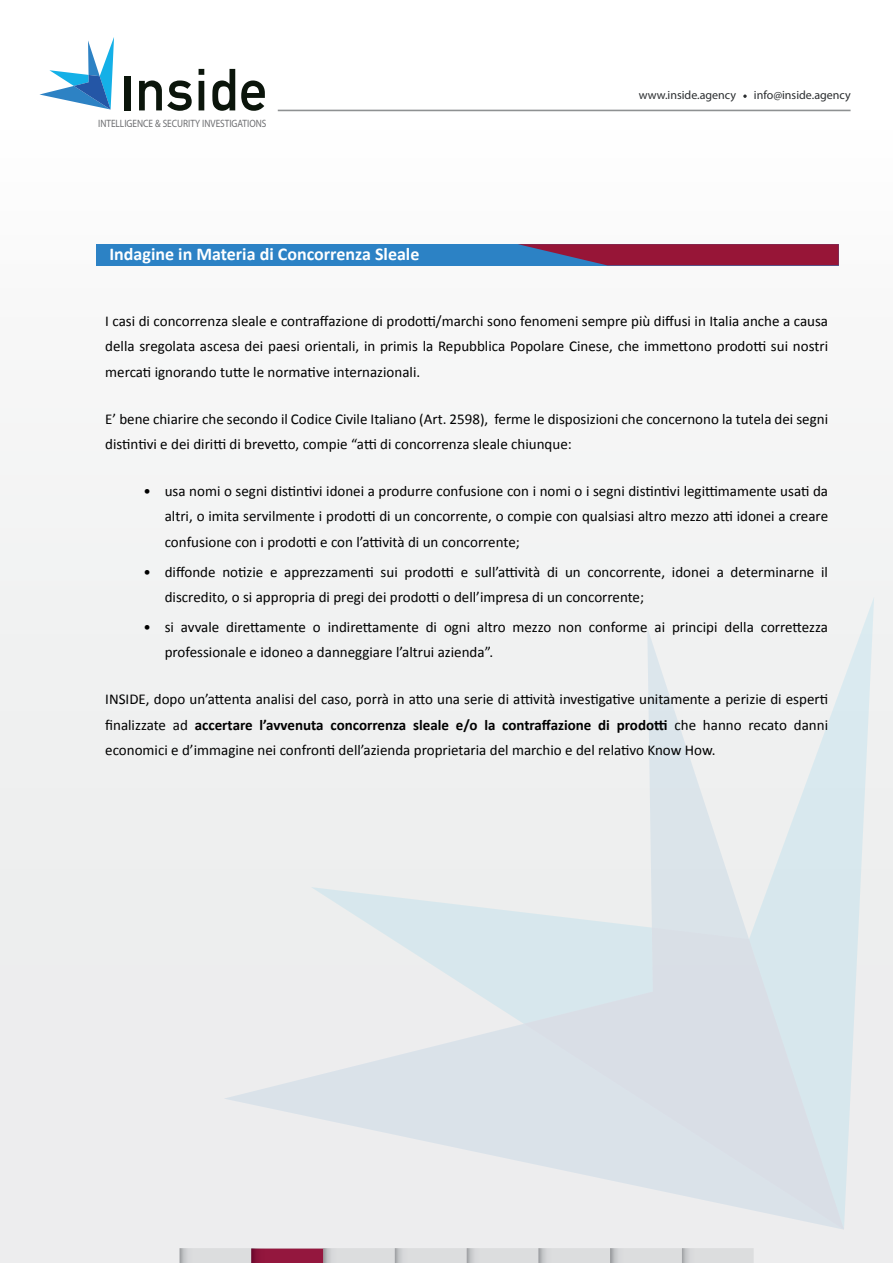
<style>
.page{position:relative;width:893px;height:1263px;background:#fff}
.page>*{position:absolute;margin:0;border:0;box-sizing:border-box;transform-origin:0 0}
.t1{font:700 18px "Calibri";color:#fff}
.t2{font:15px/25.5px "Calibri";color:#000;text-align:justify}
.t3{font:12px "Myriad Pro";color:#2b2e30}
.t4{font:10.65px "Myriad Pro";color:#6d6e71;scale:.87 1}
.s1{font-weight:700}
</style>
<div class="page">
<img style="left:0;top:68px;width:893px;height:1195px">
<svg style="left:139px;top:80px;width:53px;height:31px"></svg>
<svg style="left:199px;top:69px;width:5px;height:41px"></svg>
<svg style="left:212px;top:69px;width:23px;height:42px"></svg>
<svg style="left:241px;top:80px;width:24px;height:31px"></svg>
<div style="left:125px;top:76px;width:6px;height:34px;background:#0b150b"></div>
<svg style="left:39px;top:37px;width:75px;height:73px"></svg>
<div style="left:224px;top:627px;width:87px;height:603px;background:#edeeee"></div>
<svg style="left:311px;top:596px;width:563px;height:634px;fill:#eeefef"></svg>
<svg style="left:524px;top:927px;width:320px;height:303px;background:#dbe3e9"></svg>
<hr style="left:278px;top:110px;width:573px;height:1px;background:#8e9192">
<svg style="left:743px;top:95px;width:4px;height:3px"></svg>
<div style="left:97px;top:244px;width:742px;height:21px;background:#2c82c5"></div>
<svg style="left:518px;top:244px;width:321px;height:21px;background:#87244b"></svg>
<img style="left:180px;top:1248px;width:574px;height:15px">
<img style="left:251px;top:1248px;width:72px;height:15px">
<p class="t4" style="left:98px;top:119px;width:195px">INTELLIGENCE &amp; SECURITY INVESTIGATIONS</p>
<p class="t1" style="left:109px;top:248px;width:311px">Indagine in Materia di Concorrenza Sleale</p>
<p class="t3" style="left:639px;top:91px;width:99px">www.inside.agency</p>
<p class="t3" style="left:754px;top:91px;width:98px">info@inside.agency</p>
<p class="t2" style="left:105px;top:308px;width:724px">I casi di concorrenza sleale e contrafazione di prodoi/marchi sono fenomeni sempre più difusi in Italia anche a causa della sregolata ascesa dei paesi orientali, in primis la Repubblica Popolare Cinese, che immetono prodoi sui nostri mercai ignorando tute le normaive internazionali.</p>
<p class="t2" style="left:105px;top:406px;width:724px">E’ bene chiarire che secondo il Codice Civile Italiano (Art. 2598), ferme le disposizioni che concernono la tutela dei segni disinivi e dei dirii di breveto, compie “ai di concorrenza sleale chiunque:</p>
<p class="t2" style="left:165px;top:478px;width:665px;text-indent:-21px">• usa nomi o segni disinivi idonei a produrre confusione con i nomi o i segni disinivi legiimamente usai da altri, o imita servilmente i prodoi di un concorrente, o compie con qualsiasi altro mezzo ai idonei a creare confusione con i prodoi e con l’aività di un concorrente;</p>
<p class="t2" style="left:165px;top:559px;width:665px;text-indent:-21px">• difonde noizie e apprezzameni sui prodoi e sull’aività di un concorrente, idonei a determinarne il discredito, o si appropria di pregi dei prodoi o dell’impresa di un concorrente;</p>
<p class="t2" style="left:165px;top:614px;width:665px;text-indent:-21px">• si avvale diretamente o indiretamente di ogni altro mezzo non conforme ai principi della corretezza professionale e idoneo a danneggiare l’altrui azienda”.</p>
<p class="t2" style="left:105px;top:686px;width:724px">INSIDE, dopo un’atenta analisi del caso, porrà in ato una serie di aività invesigaive unitamente a perizie di esperi inalizzate ad <span class="s1">accertare l’avvenuta concorrenza sleale e/o la contrafazione di prodoi</span> che hanno recato danni economici e d’immagine nei confroni dell’azienda proprietaria del marchio e del relaivo Know How.</p>
</div>
